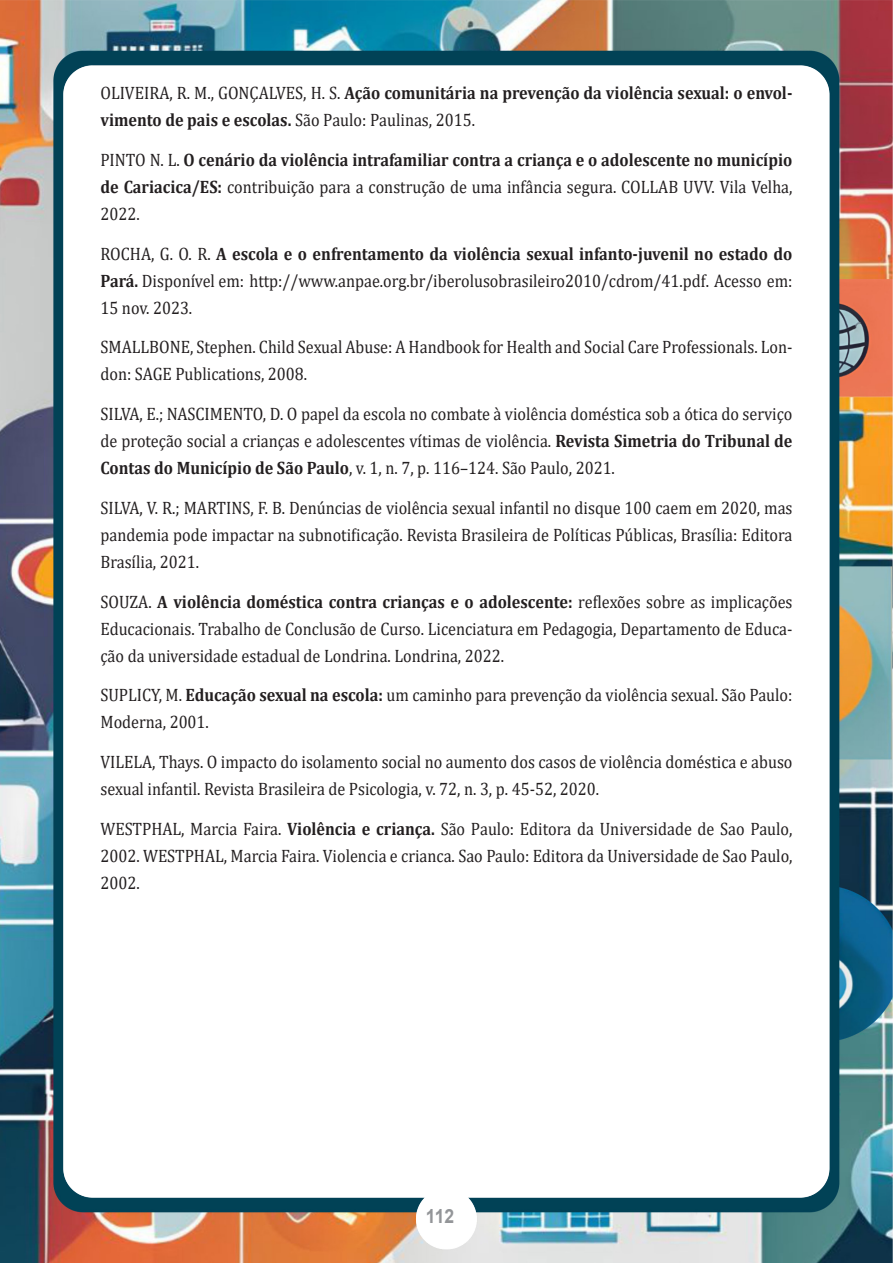
<style>
.page{position:relative;width:893px;height:1263px;background:#fff}
.page>*{position:absolute;margin:0;border:0;box-sizing:border-box;transform-origin:0 0}
.t1{font:700 19.5px "Arial";color:#939598;scale:.9 1}
.texto_01{font:18px/27px "Cambria";color:#231f20;text-align:justify;scale:.9 1}
.texto_01-2{font:700 18px/27px "Cambria";color:#231f20;scale:.9 1}
.s1{font-weight:400}
.s2{font-weight:700}
</style>
<div class="page">
<img style="left:0;top:0;width:893px;height:1263px">
<p class="texto_01-2" style="left:100px;top:79px;width:770px"><span class="s1">OLIVEIRA, R. M., GONÇALVES, H. S.</span> Ação comunitária na prevenção da violência sexual: o envol&shy;vimento de pais e escolas. <span class="s1">São Paulo: Paulinas, 2015.</span></p>
<p class="texto_01-2" style="left:100px;top:146px;width:770px;text-align:justify"><span class="s1">PINTO N. L.</span> O cenário da violência intrafamiliar contra a criança e o adolescente no município de Cariacica/ES: <span class="s1">contribuição para a construção de uma infância segura. COLLAB UVV. Vila Velha, 2022.</span></p>
<p class="texto_01" style="left:100px;top:240px;width:770px">ROCHA, G. O. R. <span class="s2">A escola e o enfrentamento da violência sexual infanto-juvenil no estado do Pará.</span> Disponível em: http://www.anpae.org.br/iberolusobrasileiro2010/cdrom/41.pdf. Acesso em:<br>15 nov. 2023.</p>
<p class="texto_01" style="left:100px;top:334px;width:770px">SMALLBONE, Stephen. Child Sexual Abuse: A Handbook for Health and Social Care Professionals. Lon&shy;don: SAGE Publications, 2008.</p>
<p class="texto_01" style="left:100px;top:400px;width:770px">SILVA, E.; NASCIMENTO, D. O papel da escola no combate à violência doméstica sob a ótica do serviço de proteção social a crianças e adolescentes vítimas de violência. <span class="s2">Revista Simetria do Tribunal de Contas do Município de São Paulo</span>, v. 1, n. 7, p. 116–124. São Paulo, 2021.</p>
<p class="texto_01" style="left:100px;top:494px;width:770px">SILVA, V. R.; MARTINS, F. B. Denúncias de violência sexual infantil no disque 100 caem em 2020, mas pandemia pode impactar na subnotificação. Revista Brasileira de Políticas Públicas, Brasília: Editora Brasília, 2021.</p>
<p class="texto_01" style="left:100px;top:588px;width:770px">SOUZA. <span class="s2">A violência doméstica contra crianças e o adolescente:</span> reflexões sobre as implicações Educacionais. Trabalho de Conclusão de Curso. Licenciatura em Pedagogia, Departamento de Educa&shy;ção da universidade estadual de Londrina. Londrina, 2022.</p>
<p class="texto_01" style="left:100px;top:682px;width:770px">SUPLICY, M. <span class="s2">Educação sexual na escola:</span> um caminho para prevenção da violência sexual. São Paulo:<br>Moderna, 2001.</p>
<p class="texto_01" style="left:100px;top:748px;width:770px">VILELA, Thays. O impacto do isolamento social no aumento dos casos de violência doméstica e abuso sexual infantil. Revista Brasileira de Psicologia, v. 72, n. 3, p. 45-52, 2020.</p>
<p class="texto_01" style="left:100px;top:815px;width:770px">WESTPHAL, Marcia Faira. <span class="s2">Violência e criança.</span> São Paulo: Editora da Universidade de Sao Paulo, 2002. WESTPHAL, Marcia Faira. Violencia e crianca. Sao Paulo: Editora da Universidade de Sao Paulo, 2002.</p>
<p class="t1" style="left:426px;top:1202px;width:33px">112</p>
</div>
